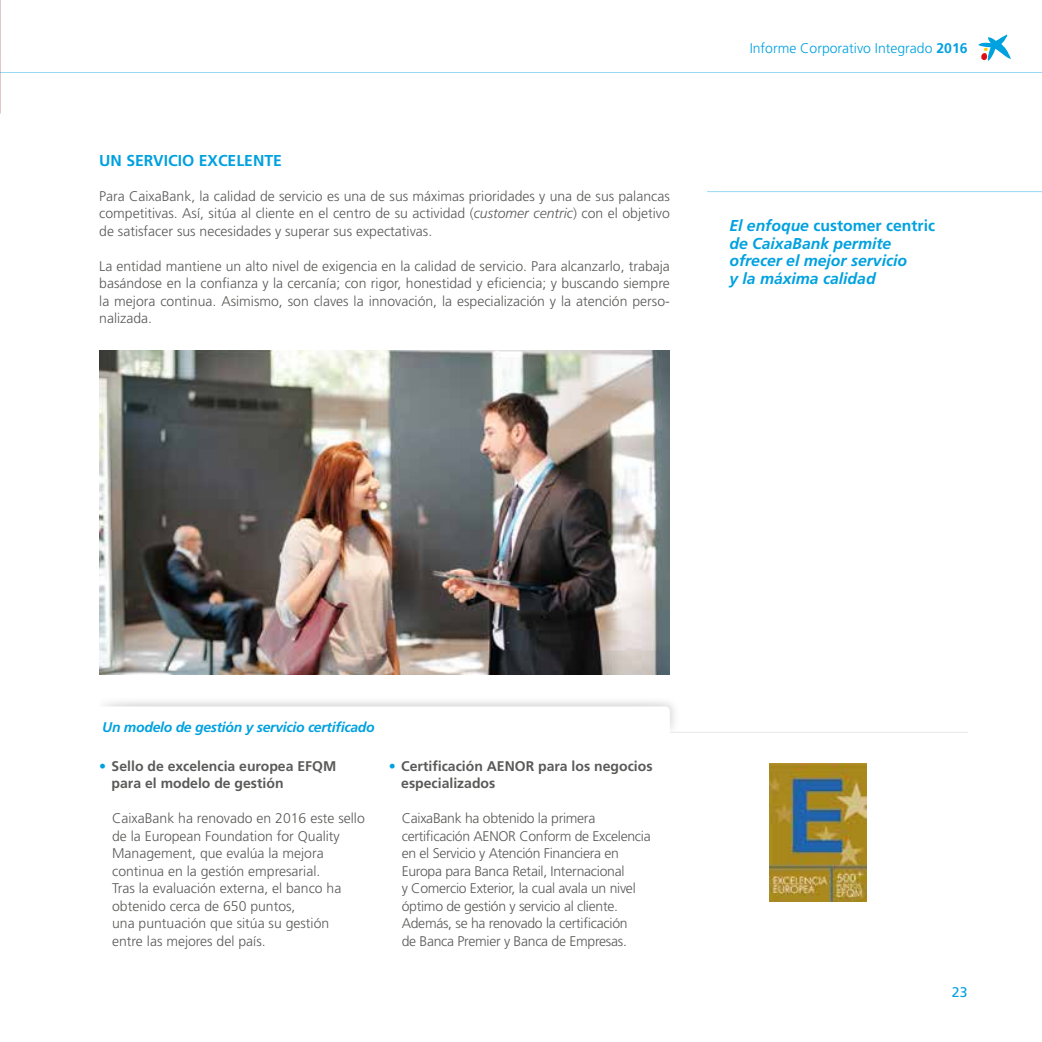
<style>
.page{position:relative;width:1042px;height:1042px;background:#fff}
.page>*{position:absolute;margin:0;border:0;box-sizing:border-box;transform-origin:0 0}
.t1{font:italic 700 15.75px/17.5px "Frutiger LT Std";color:#00a1df}
.t2{font:700 15.75px "Frutiger LT Std";color:#00a1df}
.t3{font:300 14px/17.5px "Frutiger LT Std";color:#5a5a59;text-align:justify}
.t4{font:300 14px/17.5px "Frutiger LT Std";letter-spacing:-.02em;color:#5a5a59}
.t5{font:700 14px/17.5px "Frutiger LT Std";color:#5a5a59}
.t6{font:italic 700 14px "Frutiger LT Std";letter-spacing:-.02em;color:#00a1df}
.t7{font:300 14px "Frutiger LT Std";color:#00a1df}
.t8{font:14px "Frutiger LT Std";color:#00a1df}
.s1{font-style:italic}
.s2{font-weight:700}
.s3{font-style:normal}
.s4{color:#00a1df}
</style>
<div class="page">
<svg style="left:978px;top:35px;width:33px;height:26px"></svg>
<hr style="left:0;top:72px;width:1042px;height:1px;background:#99d9f2">
<img style="left:0;top:0;width:1px;height:59px">
<hr style="left:0;top:59px;width:1px;height:55px;background:#e2c8c9">
<div style="left:99px;top:693px;width:584px;height:40px;background:#000;opacity:.2"></div>
<svg style="left:99px;top:706px;width:571px;height:27px"></svg>
<img style="left:769px;top:764px;width:97px;height:137px">
<img style="left:99px;top:351px;width:571px;height:324px">
<hr style="left:670px;top:732px;width:298px;height:1px;background:#e9e9e9">
<hr style="left:707px;top:191px;width:335px;height:1px;background:#99d9f2">
<p class="t2" style="left:99px;top:151px;width:184px">UN SERVICIO EXCELENTE</p>
<p class="t3" style="left:99px;top:187px;width:572px">Para CaixaBank, la calidad de servicio es una de sus máximas prioridades y una de sus palancas competitivas. Así, sitúa al cliente en el centro de su actividad (<span class="s1">customer centric</span>) con el objetivo de satisfacer sus necesidades y superar sus expectativas.</p>
<p class="t3" style="left:99px;top:257px;width:572px">La entidad mantiene un alto nivel de exigencia en la calidad de servicio. Para alcanzarlo, trabaja basándose en la confianza y la cercanía; con rigor, honestidad y eficiencia; y buscando siempre la mejora continua. Asimismo, son claves la innovación, la especialización y la atención perso&shy;nalizada.</p>
<p class="t7" style="left:749px;top:40px;width:219px">Informe Corporativo Integrado <span class="s2">2016</span></p>
<p class="t1" style="left:729px;top:217px;width:207px">El enfoque <span class="s3">customer centric </span>de CaixaBank permite ofrecer el mejor servicio<br>y la máxima calidad</p>
<p class="t6" style="left:102px;top:719px;width:274px">Un modelo de gestión y servicio certificado</p>
<p class="t5" style="left:112px;top:757px;width:226px;text-indent:-12px"><span class="s4">•</span> Sello de excelencia europea EFQM para el modelo de gestión</p>
<p class="t3" style="left:112px;top:810px;width:254px;text-align:left">CaixaBank ha renovado en 2016 este sello de la European Foundation for Quality Management, que evalúa la mejora continua en la gestión empresarial.<br>Tras la evaluación externa, el banco ha obtenido cerca de 650 puntos,<br>una puntuación que sitúa su gestión<br>entre las mejores del país.</p>
<p class="t5" style="left:401px;top:757px;width:253px;text-indent:-12px"><span class="s4">•</span> Certificación AENOR para los negocios especializados</p>
<p class="t4" style="left:402px;top:810px;width:250px">CaixaBank ha obtenido la primera certificación AENOR Conform de Excelencia en el Servicio y Atención Financiera en Europa para Banca Retail, Internacional<br>y Comercio Exterior, la cual avala un nivel óptimo de gestión y servicio al cliente.<br>Además, se ha renovado la certificación<br>de Banca Premier y Banca de Empresas.</p>
<p class="t8" style="left:952px;top:983px;width:17px">23</p>
</div>
